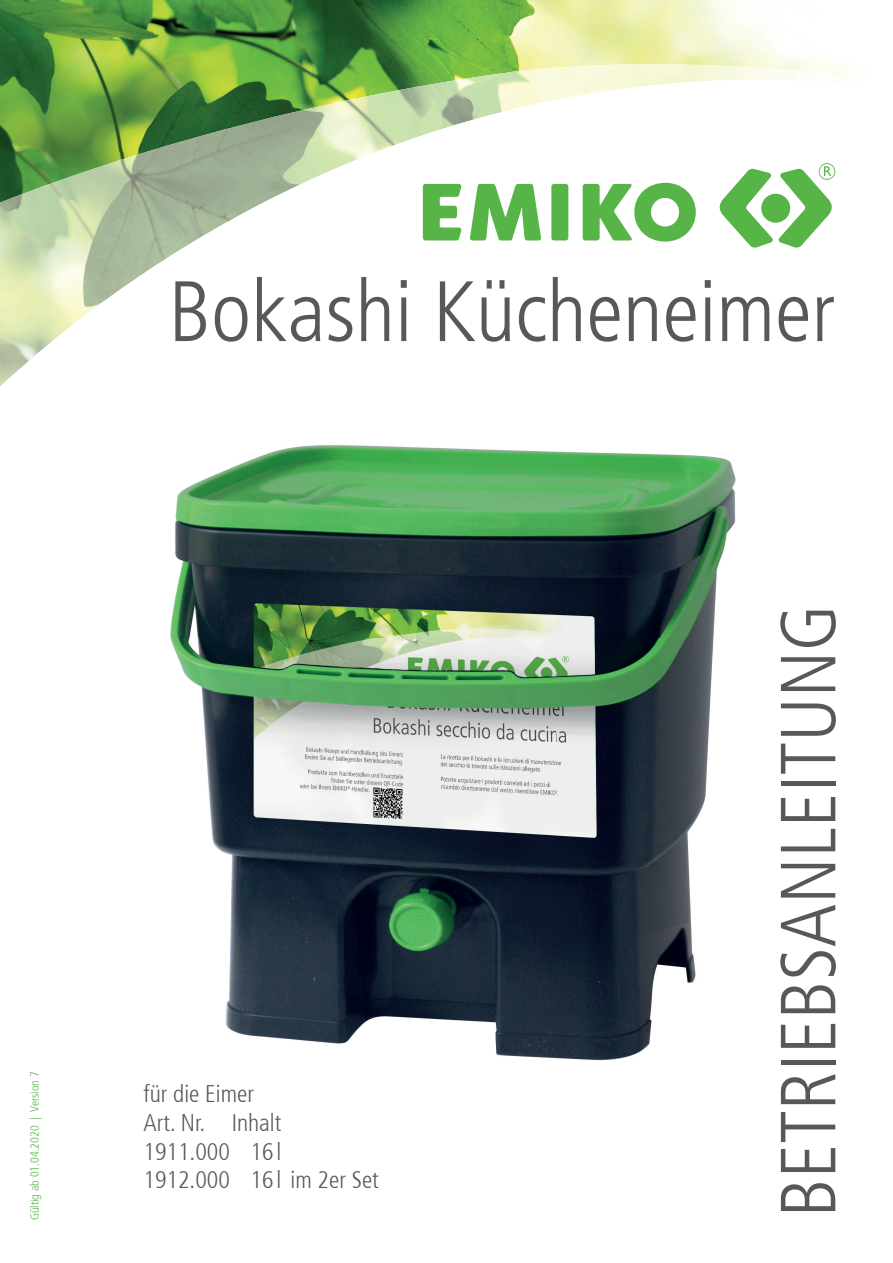
<style>
.page{position:relative;width:893px;height:1263px;background:#fff}
.page>*{position:absolute;margin:0;border:0;box-sizing:border-box;transform-origin:0 0}
.t1{font:300 condensed 85.5px "Frutiger 47";color:#57585a}
.t2{font:300 condensed 78px "Frutiger 47";color:#57585a}
.t3{font:300 condensed 24px/28.8px "Frutiger 47";color:#57585a}
.t4{font:300 condensed 12px "Frutiger 47";color:#57b447}
</style>
<div class="page">
<img style="left:0;top:0;width:365px;height:80px">
<img style="left:365px;top:0;width:463px;height:71px">
<img style="left:260px;top:71px;width:261px;height:9px">
<img style="left:521px;top:64px;width:329px;height:16px">
<svg style="left:0;top:80px;width:805px;height:306px"></svg>
<img style="left:408px;top:148px;width:428px;height:114px">
<svg style="left:423px;top:163px;width:412px;height:85px"></svg>
<img style="left:46px;top:378px;width:759px;height:683px">
<h1 class="t1" style="left:169px;top:263px;width:668px">Bokashi Kücheneimer</h1>
<p class="t4" style="left:28px;top:1220px;width:151px;rotate:-90deg">Gültig ab 01.04.2020 | Version 7</p>
<p class="t3" style="left:144px;top:1080px;width:237px">für die Eimer<br>Art. Nr. Inhalt<br>1911.000 16 l<br>1912.000 16 l im 2er Set</p>
<h2 class="t2" style="left:764px;top:1217px;width:614px;rotate:-90deg">BETRIEBSANLEITUNG</h2>
</div>
